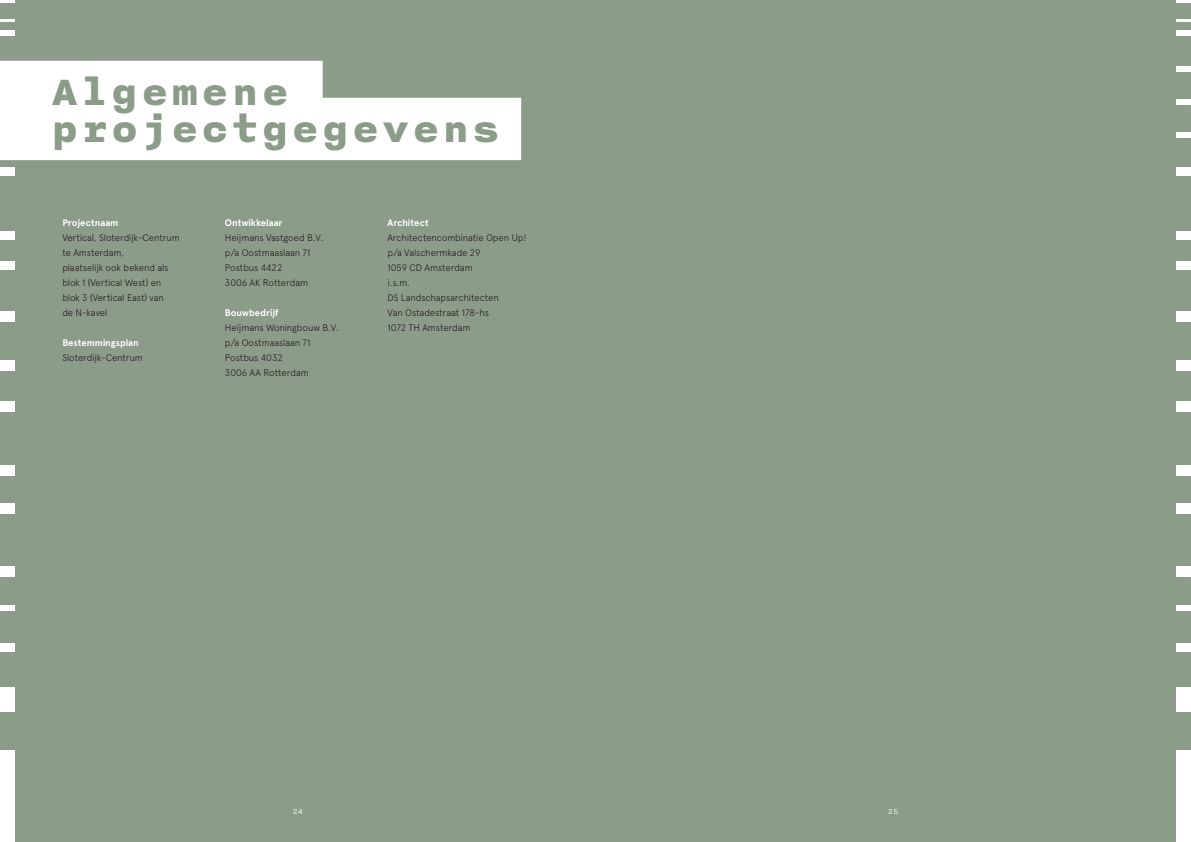
<style>
.page{position:relative;width:1191px;height:842px;background:#8b9c88}
.page>*{position:absolute;margin:0;border:0;box-sizing:border-box;transform-origin:0 0}
.t1{font:900 43px "Nitti Basic";letter-spacing:.1em;color:#8b9c88}
.Body{font:300 9.5px "Apercu";letter-spacing:-.015em;color:#231f20}
.Body-2{font:700 9.5px "Apercu";color:#fff}
.t2{font:300 9px "Nitti Basic";color:#fff}
</style>
<div class="page">
<div style="left:0;top:61px;width:323px;height:62px;background:#fff"></div>
<div style="left:0;top:98px;width:521px;height:62px;background:#fff"></div>
<div style="left:0;top:605px;width:15px;height:5px;background:#fff"></div>
<div style="left:0;top:687px;width:15px;height:25px;background:#fff"></div>
<div style="left:0;top:643px;width:15px;height:8px;background:#fff"></div>
<div style="left:0;top:750px;width:15px;height:92px;background:#fff"></div>
<div style="left:0;top:566px;width:15px;height:11px;background:#fff"></div>
<div style="left:0;top:503px;width:15px;height:11px;background:#fff"></div>
<div style="left:0;top:465px;width:15px;height:11px;background:#fff"></div>
<div style="left:0;top:401px;width:15px;height:11px;background:#fff"></div>
<div style="left:0;top:360px;width:15px;height:11px;background:#fff"></div>
<div style="left:0;top:311px;width:15px;height:11px;background:#fff"></div>
<div style="left:0;top:261px;width:15px;height:8px;background:#fff"></div>
<div style="left:0;top:231px;width:15px;height:8px;background:#fff"></div>
<div style="left:0;top:168px;width:15px;height:8px;background:#fff"></div>
<div style="left:0;top:30px;width:15px;height:6px;background:#fff"></div>
<hr style="left:0;top:19px;width:15px;height:3px;background:#fff">
<hr style="left:0;top:0;width:15px;height:3px;background:#fff">
<div style="left:1176px;top:605px;width:15px;height:5px;background:#fff"></div>
<div style="left:1176px;top:687px;width:15px;height:25px;background:#fff"></div>
<div style="left:1176px;top:643px;width:15px;height:8px;background:#fff"></div>
<div style="left:1176px;top:750px;width:15px;height:92px;background:#fff"></div>
<div style="left:1176px;top:566px;width:15px;height:11px;background:#fff"></div>
<div style="left:1176px;top:503px;width:15px;height:11px;background:#fff"></div>
<div style="left:1176px;top:465px;width:15px;height:11px;background:#fff"></div>
<div style="left:1176px;top:401px;width:15px;height:11px;background:#fff"></div>
<div style="left:1176px;top:360px;width:15px;height:11px;background:#fff"></div>
<div style="left:1176px;top:311px;width:15px;height:11px;background:#fff"></div>
<div style="left:1176px;top:261px;width:15px;height:8px;background:#fff"></div>
<div style="left:1176px;top:231px;width:15px;height:8px;background:#fff"></div>
<div style="left:1176px;top:168px;width:15px;height:8px;background:#fff"></div>
<div style="left:1176px;top:132px;width:15px;height:6px;background:#fff"></div>
<div style="left:1176px;top:99px;width:15px;height:6px;background:#fff"></div>
<div style="left:1176px;top:66px;width:15px;height:6px;background:#fff"></div>
<div style="left:1176px;top:30px;width:15px;height:6px;background:#fff"></div>
<hr style="left:1176px;top:19px;width:15px;height:3px;background:#fff">
<hr style="left:1176px;top:0;width:15px;height:3px;background:#fff">
<p class="t1" style="left:52px;top:67px;width:238px">Algemene</p>
<p class="t1" style="left:52px;top:104px;width:449px">projectgegevens</p>
<p class="Body-2" style="left:62px;top:217px;width:57px">Projectnaam</p>
<p class="Body" style="left:62px;top:232px;width:119px">Vertical, Sloterdijk-Centrum</p>
<p class="Body" style="left:62px;top:247px;width:63px">te Amsterdam,</p>
<p class="Body" style="left:62px;top:262px;width:108px">plaatselijk ook bekend als</p>
<p class="Body" style="left:62px;top:277px;width:101px">blok 1 (Vertical West) en</p>
<p class="Body" style="left:62px;top:292px;width:103px">blok 3 (Vertical East) van</p>
<p class="Body" style="left:62px;top:307px;width:47px">de N-kavel</p>
<p class="Body-2" style="left:62px;top:337px;width:78px">Bestemmingsplan</p>
<p class="Body" style="left:62px;top:352px;width:82px">Sloterdijk-Centrum</p>
<p class="Body-2" style="left:225px;top:217px;width:59px">Ontwikkelaar</p>
<p class="Body" style="left:225px;top:232px;width:100px">Heijmans Vastgoed B.V.</p>
<p class="Body" style="left:225px;top:247px;width:87px">p/a Oostmaaslaan 71</p>
<p class="Body" style="left:225px;top:262px;width:59px">Postbus 4422</p>
<p class="Body" style="left:225px;top:277px;width:85px">3006 AK Rotterdam</p>
<p class="Body-2" style="left:225px;top:307px;width:55px">Bouwbedrijf</p>
<p class="Body" style="left:225px;top:322px;width:115px">Heijmans Woningbouw B.V.</p>
<p class="Body" style="left:225px;top:337px;width:87px">p/a Oostmaaslaan 71</p>
<p class="Body" style="left:225px;top:352px;width:59px">Postbus 4032</p>
<p class="Body" style="left:225px;top:367px;width:85px">3006 AA Rotterdam</p>
<p class="Body-2" style="left:387px;top:217px;width:43px">Architect</p>
<p class="Body" style="left:387px;top:232px;width:140px">Architectencombinatie Open Up!</p>
<p class="Body" style="left:387px;top:247px;width:94px">p/a Valschermkade 29</p>
<p class="Body" style="left:387px;top:262px;width:87px">1059 CD Amsterdam</p>
<p class="Body" style="left:387px;top:277px;width:24px">i.s.m.</p>
<p class="Body" style="left:387px;top:292px;width:113px">DS Landschapsarchitecten</p>
<p class="Body" style="left:387px;top:307px;width:103px">Van Ostadestraat 178-hs</p>
<p class="Body" style="left:387px;top:322px;width:85px">1072 TH Amsterdam</p>
<p class="t2" style="left:292px;top:807px;width:12px">24</p>
<p class="t2" style="left:888px;top:807px;width:12px">25</p>
</div>
